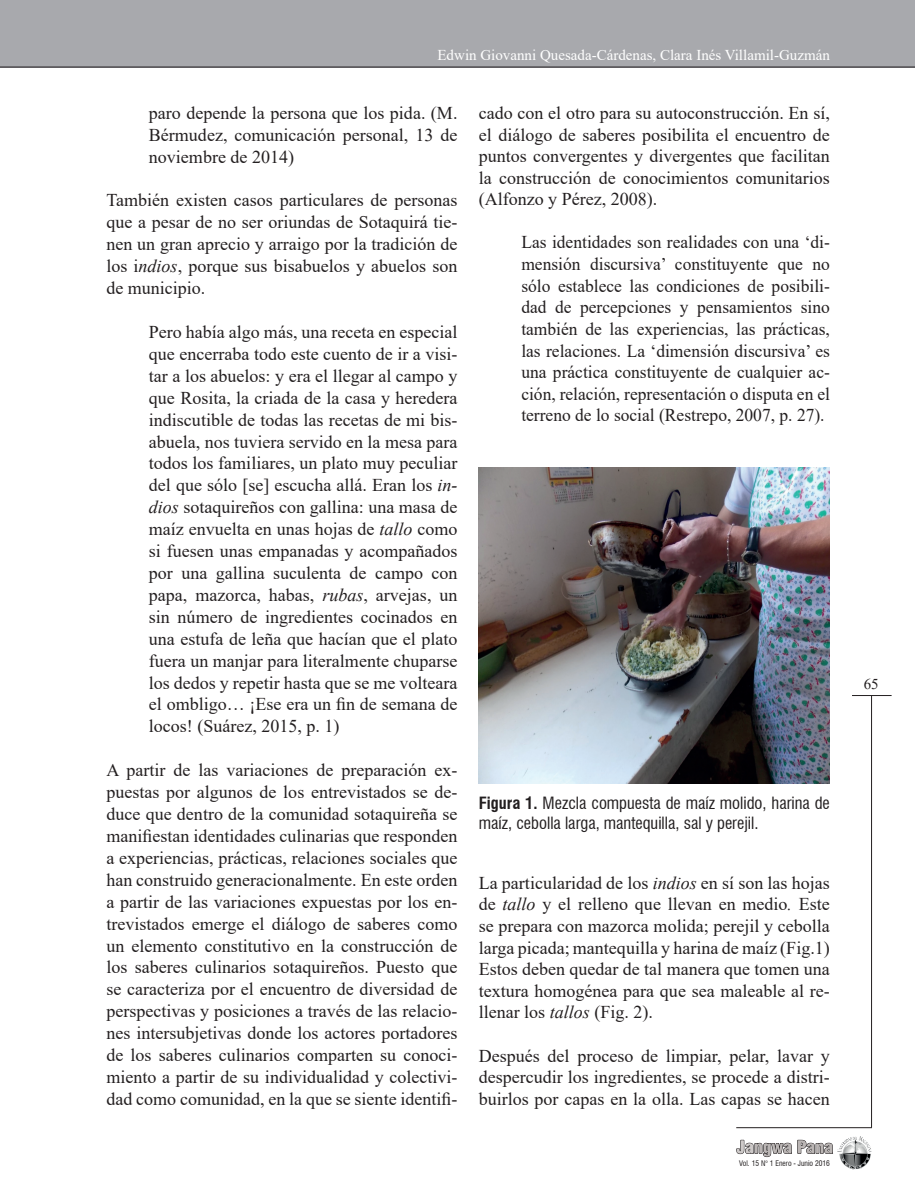
<style>
.page{position:relative;width:915px;height:1191px;background:#fff}
.page>*{position:absolute;margin:0;border:0;box-sizing:border-box;transform-origin:0 0}
.t1{font:18px/21.9px "Times New Roman";color:#231f20;text-align:justify}
.t2{font:condensed 16.5px/19.8px "Swiss 721 BT";color:#231f20}
.t3{font:15px "Times New Roman";color:#fff}
.t4{font:15px "Times New Roman";color:#231f20}
.t5{font:condensed 7.5px "Swiss 721 BT";color:#231f20}
.s1{font-style:italic}
.s2{font-weight:700}
</style>
<div class="page">
<div style="left:0;top:0;width:914px;height:67px;background:#a8a9ad"></div>
<hr style="left:0;top:67px;width:914px;height:1px;background:#231f20">
<svg style="left:736px;top:1139px;width:97px;height:18px"></svg>
<img style="left:837px;top:1136px;width:34px;height:33px">
<hr style="left:736px;top:1127px;width:135px;height:1px;background:#231f20">
<hr style="left:870px;top:695px;width:1px;height:432px;background:#231f20">
<hr style="left:851px;top:695px;width:40px;height:1px;background:#231f20">
<img style="left:478px;top:468px;width:351px;height:315px">
<p class="t3" style="left:437px;top:45px;width:394px">Edwin Giovanni Quesada-Cárdenas, Clara Inés Villamil-Guzmán</p>
<p class="t1" style="left:149px;top:101px;width:310px">paro depende la persona que los pida. (M.<br>Bérmudez, comunicación personal, 13 de noviembre de 2014)</p>
<p class="t1" style="left:106px;top:189px;width:352px">También existen casos particulares de personas que a pesar de no ser oriundas de Sotaquirá tie&shy;nen un gran aprecio y arraigo por la tradición de los i<span class="s1">ndios</span>, porque sus bisabuelos y abuelos son de municipio.</p>
<p class="t1" style="left:149px;top:320px;width:310px">Pero había algo más, una receta en especial que encerraba todo este cuento de ir a visi&shy;tar a los abuelos: y era el llegar al campo y que Rosita, la criada de la casa y heredera indiscutible de todas las recetas de mi bis&shy;abuela, nos tuviera servido en la mesa para todos los familiares, un plato muy peculiar del que sólo [se] escucha allá. Eran los <span class="s1">in&shy;dios</span> sotaquireños con gallina: una masa de maíz envuelta en unas hojas de <span class="s1">tallo</span> como si fuesen unas empanadas y acompañados por una gallina suculenta de campo con papa, mazorca, habas, <span class="s1">rubas</span>, arvejas, un sin número de ingredientes cocinados en una estufa de leña que hacían que el plato fuera un manjar para literalmente chuparse los dedos y repetir hasta que se me volteara el ombligo… ¡Ese era un fin de semana de locos! (Suárez, 2015, p. 1)</p>
<p class="t1" style="left:106px;top:758px;width:352px">A partir de las variaciones de preparación ex&shy;puestas por algunos de los entrevistados se de&shy;duce que dentro de la comunidad sotaquireña se manifiestan identidades culinarias que responden a experiencias, prácticas, relaciones sociales que han construido generacionalmente. En este orden a partir de las variaciones expuestas por los en&shy;trevistados emerge el diálogo de saberes como un elemento constitutivo en la construcción de los saberes culinarios sotaquireños. Puesto que se caracteriza por el encuentro de diversidad de perspectivas y posiciones a través de las relacio&shy;nes intersubjetivas donde los actores portadores de los saberes culinarios comparten su conoci&shy;miento a partir de su individualidad y colectivi&shy;dad como comunidad, en la que se siente identifi-</p>
<p class="t1" style="left:478px;top:102px;width:352px">cado con el otro para su autoconstrucción. En sí, el diálogo de saberes posibilita el encuentro de puntos convergentes y divergentes que facilitan la construcción de conocimientos comunitarios (Alfonzo y Pérez, 2008).</p>
<p class="t1" style="left:521px;top:231px;width:310px">Las identidades son realidades con una ‘di&shy;mensión discursiva’ constituyente que no sólo establece las condiciones de posibili&shy;dad de percepciones y pensamientos sino también de las experiencias, las prácticas, las relaciones. La ‘dimensión discursiva’ es una práctica constituyente de cualquier ac&shy;ción, relación, representación o disputa en el terreno de lo social (Restrepo, 2007, p. 27).</p>
<p class="t2" style="left:478px;top:793px;width:352px"><span class="s2">Figura 1.</span> Mezcla compuesta de maíz molido, harina de maíz, cebolla larga, mantequilla, sal y perejil.</p>
<p class="t1" style="left:478px;top:871px;width:352px">La particularidad de los <span class="s1">indios</span> en sí son las hojas de <span class="s1">tallo</span> y el relleno que llevan en medio<span class="s1">.</span> Este se prepara con mazorca molida; perejil y cebolla larga picada; mantequilla y harina de maíz (Fig.1)<br>Estos deben quedar de tal manera que tomen una textura homogénea para que sea maleable al re&shy;llenar los <span class="s1">tallos</span> (Fig. 2).</p>
<p class="t1" style="left:478px;top:1044px;width:352px">Después del proceso de limpiar, pelar, lavar y despercudir los ingredientes, se procede a distri&shy;buirlos por capas en la olla. Las capas se hacen</p>
<p class="t5" style="left:739px;top:1158px;width:92px">Vol. 15 N° 1 Enero - Junio 2016</p>
<p class="t4" style="left:863px;top:673px;width:16px">65</p>
</div>
